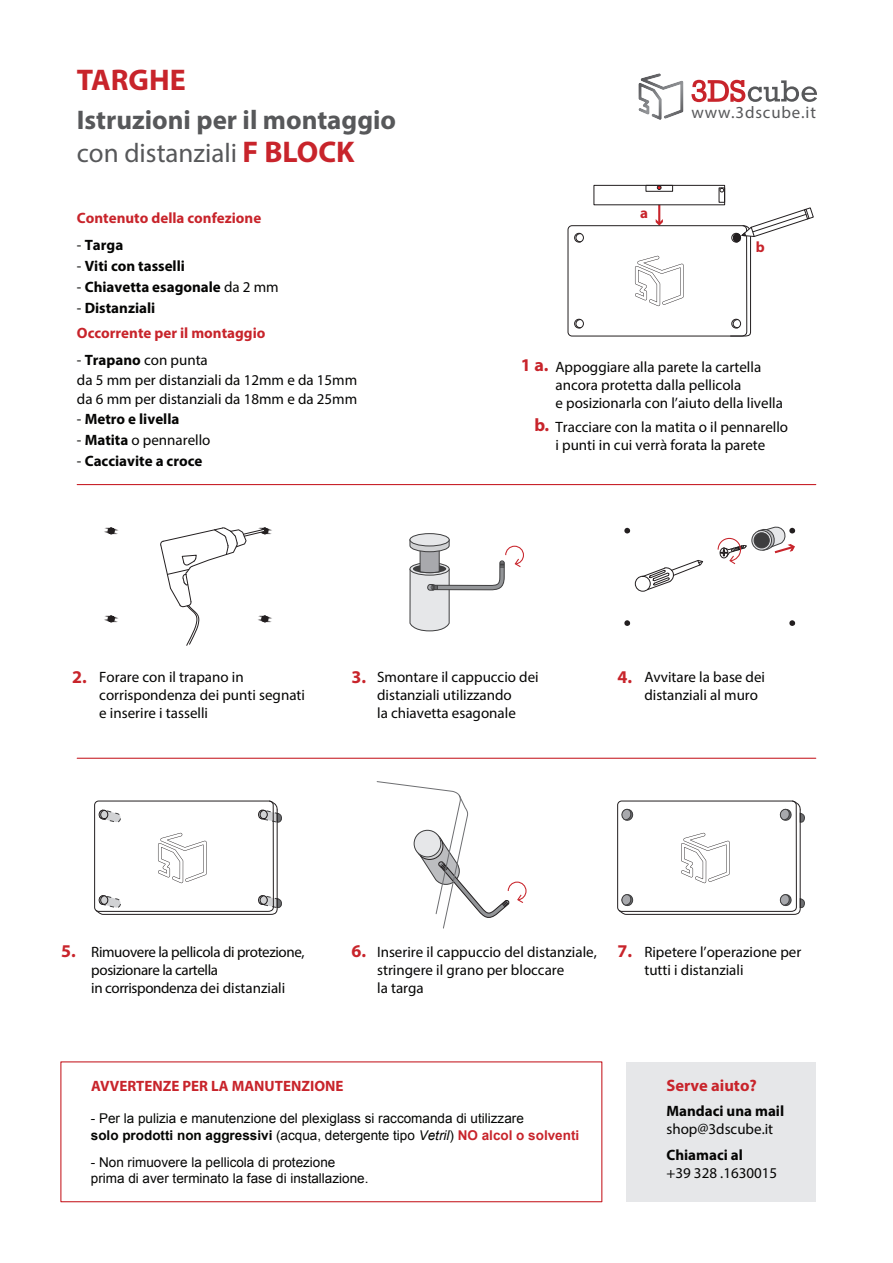
<style>
.page{position:relative;width:893px;height:1263px;background:#fff}
.page>*{position:absolute;margin:0;border:0;box-sizing:border-box;transform-origin:0 0}
.t1{font:700 30px "Myriad Pro";color:#c8242b}
.t2{font:700 27px/33px "Myriad Pro";color:#57585a}
.t3{font:700 18px "Myriad Pro";color:#c8242b}
.t4{font:16.8px "Myriad Pro";letter-spacing:.05em;color:#57585a}
.t5{font:700 16.5px "Myriad Pro";color:#c8242b}
.t6{font:15px/18px "Myriad Pro";color:#050504}
.t7{font:700 15px "Myriad Pro";color:#050504}
.t8{font:15px/18px "Myriad Pro";letter-spacing:-.025em;color:#050504}
.t9{font:700 15px "Myriad Pro";color:#c8242b}
.t10{font:13.5px/16.5px "Arial";color:#040503}
.t11{font:13.5px/16.5px "Arial";color:#050504}
.s1{font-weight:400}
.s2{font-size:30px;color:#c8242b}
.s3{font-weight:700}
.s4{color:#fff}
.s5{font-style:italic}
.s6{font-weight:700;color:#c8242b}
</style>
<div class="page">
<svg style="left:108px;top:527px;width:7px;height:7px"></svg>
<svg style="left:108px;top:615px;width:7px;height:7px"></svg>
<svg style="left:160px;top:527px;width:108px;height:119px"></svg>
<hr style="left:77px;top:758px;width:739px;height:1px;background:#c8242b">
<hr style="left:77px;top:484px;width:739px;height:1px;background:#c8242b">
<svg style="left:638px;top:73px;width:45px;height:47px"></svg>
<svg style="left:691px;top:80px;width:126px;height:22px"></svg>
<svg style="left:657px;top:187px;width:4px;height:3px"></svg>
<div style="left:646px;top:185px;width:27px;height:7px;border:1px solid #231f20"></div>
<div style="left:594px;top:185px;width:131px;height:20px;border:1px solid #231f20"></div>
<div style="left:719px;top:188px;width:6px;height:14px;border:1px solid #231f20"></div>
<svg style="left:720px;top:188px;width:4px;height:4px"></svg>
<div style="left:60px;top:1061px;width:542px;height:141px;border:1px solid #c8242b"></div>
<div style="left:626px;top:1062px;width:190px;height:140px;background:#e6e7e9"></div>
<div style="left:410px;top:534px;width:39px;height:12px;background:#e6e7e9;border-radius:50%"></div>
<div style="left:410px;top:533px;width:39px;height:13px;border:1px solid #3e3e3f;border-radius:50%"></div>
<svg style="left:410px;top:539px;width:114px;height:92px"></svg>
<svg style="left:377px;top:781px;width:150px;height:148px"></svg>
<svg style="left:416px;top:833px;width:27px;height:26px"></svg>
<div style="left:416px;top:833px;width:27px;height:27px;border:1px solid #231f20;border-radius:50%"></div>
<div style="left:414px;top:830px;width:27px;height:27px;background:#e6e7e9;border-radius:50%"></div>
<div style="left:414px;top:830px;width:27px;height:27px;border:1px solid #3e3e3f;border-radius:50%"></div>
<svg style="left:789px;top:620px;width:6px;height:6px"></svg>
<svg style="left:624px;top:528px;width:6px;height:5px"></svg>
<svg style="left:624px;top:620px;width:6px;height:6px"></svg>
<svg style="left:757px;top:526px;width:38px;height:28px"></svg>
<div style="left:635px;top:576px;width:15px;height:15px;border:1px solid #231f20;border-radius:50%"></div>
<svg style="left:642px;top:560px;width:61px;height:30px"></svg>
<svg style="left:717px;top:537px;width:30px;height:27px"></svg>
<svg style="left:752px;top:530px;width:19px;height:20px"></svg>
<div style="left:752px;top:530px;width:20px;height:20px;border:1px solid #3e3e3f;border-radius:50%"></div>
<div style="left:754px;top:533px;width:15px;height:15px;background:#3e3e3f;border-radius:50%"></div>
<div style="left:754px;top:532px;width:15px;height:16px;border:1px solid #3e3e3f;border-radius:50%"></div>
<svg style="left:568px;top:205px;width:246px;height:131px"></svg>
<svg style="left:94px;top:800px;width:188px;height:115px"></svg>
<svg style="left:617px;top:800px;width:188px;height:115px"></svg>
<h1 class="t1" style="left:77px;top:68px;width:110px">TARGHE</h1>
<h2 class="t2" style="left:77px;top:105px;width:321px">Istruzioni per il montaggio <span class="s1">con distanziali</span> <span class="s2">F BLOCK</span></h2>
<p class="t9" style="left:77px;top:212px;width:186px">Contenuto della confezione</p>
<p class="t7" style="left:77px;top:239px;width:48px"><span class="s1">-</span> Targa</p>
<p class="t7" style="left:77px;top:260px;width:110px"><span class="s1">-</span> Viti con tasselli</p>
<p class="t7" style="left:77px;top:281px;width:203px"><span class="s1">-</span> Chiavetta esagonale <span class="s1">da 2 mm</span></p>
<p class="t7" style="left:77px;top:302px;width:80px"><span class="s1">-</span> Distanziali</p>
<p class="t9" style="left:77px;top:327px;width:190px">Occorrente per il montaggio</p>
<p class="t6" style="left:77px;top:352px;width:282px;line-height:19.5px">- <span class="s3">Trapano</span> con punta<br>da 5 mm per distanziali da 12mm e da 15mm da 6 mm per distanziali da 18mm e da 25mm</p>
<p class="t7" style="left:77px;top:413px;width:104px"><span class="s1">-</span> Metro e livella</p>
<p class="t6" style="left:77px;top:432px;width:135px">- <span class="s3">Matita</span> o pennarello</p>
<p class="t7" style="left:77px;top:455px;width:127px"><span class="s1">-</span> Cacciavite a croce</p>
<p class="t9" style="left:640px;top:208px;width:9px">a</p>
<p class="t4" style="left:691px;top:106px;width:126px">www.3dscube.it</p>
<p class="t9" style="left:756px;top:241px;width:10px">b</p>
<p class="t3" style="left:521px;top:358px;width:29px">1 a.</p>
<p class="t6" style="left:555px;top:359px;width:229px">Appoggiare alla parete la cartella ancora protetta dalla pellicola<br>e posizionarla con l’aiuto della livella</p>
<p class="t6" style="left:555px;top:419px;width:234px">Tracciare con la matita o il pennarello i punti in cui verrà forata la parete</p>
<p class="t3" style="left:521px;top:418px;width:30px"><span class="s4">1</span> b.</p>
<p class="t3" style="left:72px;top:669px;width:16px">2.</p>
<p class="t3" style="left:351px;top:669px;width:16px">3.</p>
<p class="t6" style="left:99px;top:669px;width:207px">Forare con il trapano in corrispondenza dei punti segnati e inserire i tasselli</p>
<p class="t6" style="left:377px;top:669px;width:163px">Smontare il cappuccio dei distanziali utilizzando<br>la chiavetta esagonale</p>
<p class="t3" style="left:618px;top:669px;width:16px">4.</p>
<p class="t6" style="left:644px;top:669px;width:122px">Avvitare la base dei distanziali al muro</p>
<p class="t3" style="left:61px;top:944px;width:16px">5.</p>
<p class="t8" style="left:91px;top:944px;width:215px">Rimuovere la pellicola di protezione, posizionare la cartella<br>in corrispondenza dei distanziali</p>
<p class="t3" style="left:351px;top:944px;width:16px">6.</p>
<p class="t6" style="left:644px;top:944px;width:158px">Ripetere l’operazione per tutti i distanziali</p>
<p class="t3" style="left:618px;top:944px;width:16px">7.</p>
<p class="t6" style="left:377px;top:944px;width:221px">Inserire il cappuccio del distanziale, stringere il grano per bloccare<br>la targa</p>
<p class="t9" style="left:91px;top:1080px;width:254px">AVVERTENZE PER LA MANUTENZIONE</p>
<p class="t10" style="left:91px;top:1112px;width:490px">- Per la pulizia e manutenzione del plexiglass si raccomanda di utilizzare<br><span class="s3">solo prodotti non aggressivi</span> (acqua, detergente tipo <span class="s5">Vetril</span>) <span class="s6">NO alcol o solventi</span></p>
<p class="t11" style="left:91px;top:1155px;width:279px">- Non rimuovere la pellicola di protezione prima di aver terminato la fase di installazione.</p>
<p class="t5" style="left:666px;top:1079px;width:92px">Serve aiuto?</p>
<p class="t7" style="left:666px;top:1105px;width:119px">Mandaci una mail</p>
<p class="t6" style="left:666px;top:1121px;width:108px">shop@3dscube.it</p>
<p class="t7" style="left:666px;top:1149px;width:78px">Chiamaci al</p>
<p class="t6" style="left:666px;top:1165px;width:112px">+39 328 .1630015</p>
</div>
